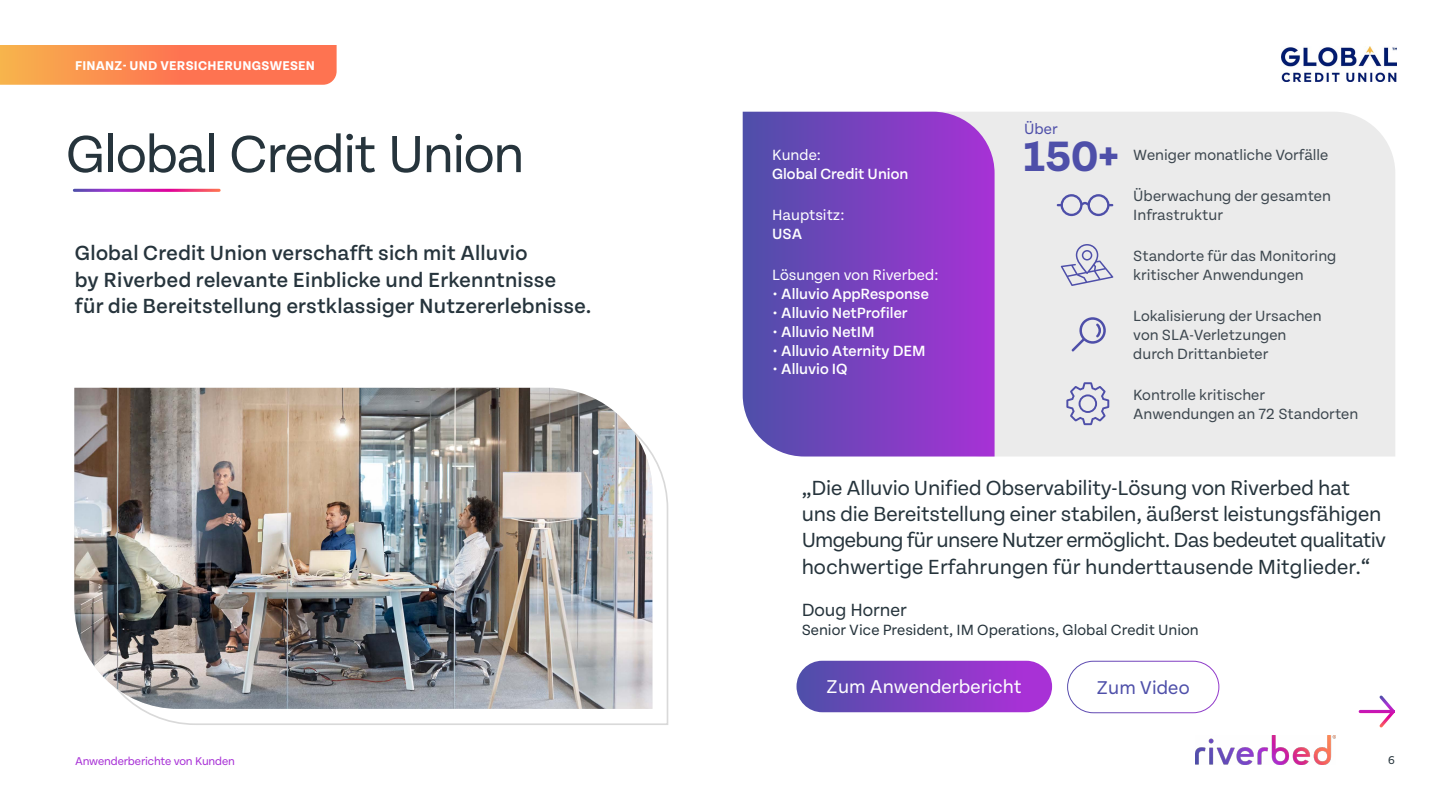
<style>
.page{position:relative;width:1440px;height:810px;background:#fff}
.page>*{position:absolute;margin:0;border:0;box-sizing:border-box;transform-origin:0 0}
.t1{font:55.57px "Tenon";letter-spacing:-.025em;color:#26343c}
.t2{font:700 45.22px "Tenon";color:#4e4fa9}
.t3{font:21.75px/26.5px "Tenon";letter-spacing:-.01em;color:#26343c}
.t4{font:500 21.75px/26.1px "Tenon";letter-spacing:.01em;color:#26343c}
.t5{font:19.73px "Tenon";color:#fff}
.t6{font:19.73px "Tenon";color:#4e4fa9}
.t7{font:18.83px "Tenon";color:#26343c}
.t8{font:15.75px/18.9px "Tenon";color:#3d474f}
.t9{font:500 15.75px "Tenon";color:#fff}
.t10{font:15.75px "Tenon";color:#26343c}
.t11{font:15.75px "Tenon";color:#fff}
.t12{font:15.75px "Tenon";color:#4e4fa9}
.t13{font:700 13.5px "Tenon";letter-spacing:.02em;color:#fff}
.t14{font:12px "Tenon";letter-spacing:-.01em;color:#a831d6}
.t15{font:12px "Tenon";color:#26343c}
</style>
<div class="page">
<svg style="left:1358px;top:695px;width:37px;height:33px"></svg>
<svg style="left:0;top:45px;width:337px;height:40px;background:#fc8551"></svg>
<div style="left:995px;top:112px;width:400px;height:345px;background:#ebebeb"></div>
<svg style="left:743px;top:112px;width:252px;height:345px;background:#7a45bf"></svg>
<svg style="left:140px;top:453px;width:529px;height:272px"></svg>
<img style="left:74px;top:388px;width:578px;height:321px">
<img style="left:1196px;top:736px;width:140px;height:29px">
<img style="left:1281px;top:46px;width:115px;height:35px">
<svg style="left:1057px;top:194px;width:56px;height:22px"></svg>
<svg style="left:1061px;top:244px;width:52px;height:42px;background:#cdcdde"></svg>
<svg style="left:1072px;top:317px;width:35px;height:34px"></svg>
<svg style="left:1066px;top:382px;width:43px;height:43px;background:#c8c8dc"></svg>
<div style="left:796px;top:661px;width:256px;height:51px;background:linear-gradient(to right,#5151aa,#af2dda);border-radius:26px"></div>
<div style="left:1067px;top:661px;width:152px;height:52px;border:1px solid #fff;border-radius:26px"></div>
<p class="t13" style="left:75px;top:58px;width:242px">FINANZ- UND VERSICHERUNGSWESEN</p>
<h1 class="t1" style="left:66px;top:125px;width:460px">Global Credit Union</h1>
<p class="t4" style="left:75px;top:241px;width:518px">Global Credit Union verschafft sich mit Alluvio<br>by Riverbed relevante Einblicke und Erkenntnisse<br>für die Bereitstellung erstklassiger Nutzererlebnisse.</p>
<p class="t11" style="left:772px;top:147px;width:50px">Kunde:</p>
<p class="t9" style="left:772px;top:166px;width:138px">Global Credit Union</p>
<p class="t11" style="left:772px;top:207px;width:74px">Hauptsitz:</p>
<p class="t9" style="left:772px;top:226px;width:32px">USA</p>
<p class="t11" style="left:772px;top:267px;width:168px">Lösungen von Riverbed:</p>
<p class="t9" style="left:772px;top:285px;width:158px">• Alluvio AppResponse</p>
<p class="t9" style="left:772px;top:304px;width:137px">• Alluvio NetProfiler</p>
<p class="t9" style="left:772px;top:323px;width:104px">• Alluvio NetIM</p>
<p class="t9" style="left:772px;top:342px;width:155px">• Alluvio Aternity DEM</p>
<p class="t9" style="left:772px;top:361px;width:77px">• Alluvio IQ</p>
<p class="t12" style="left:1024px;top:121px;width:35px">Über</p>
<h2 class="t2" style="left:1024px;top:132px;width:96px">150+</h2>
<p class="t8" style="left:1133px;top:146px;width:197px">Weniger monatliche Vorfälle</p>
<p class="t8" style="left:1133px;top:187px;width:199px">Überwachung der gesamten<br>Infrastruktur</p>
<p class="t8" style="left:1133px;top:247px;width:205px">Standorte für das Monitoring kritischer Anwendungen</p>
<p class="t8" style="left:1133px;top:307px;width:190px">Lokalisierung der Ursachen von SLA-Verletzungen durch Drittanbieter</p>
<p class="t8" style="left:1133px;top:385px;width:227px">Kontrolle kritischer<br>Anwendungen an 72 Standorten</p>
<p class="t3" style="left:802px;top:475px;width:586px">„Die Alluvio Unified Observability-Lösung von Riverbed hat uns die Bereitstellung einer stabilen, äußerst leistungsfähigen Umgebung für unsere Nutzer ermöglicht. Das bedeutet qualitativ hochwertige Erfahrungen für hunderttausende Mitglieder.“</p>
<p class="t7" style="left:802px;top:600px;width:107px">Doug Horner</p>
<p class="t10" style="left:802px;top:621px;width:399px">Senior Vice President, IM Operations, Global Credit Union</p>
<p class="t5" style="left:826px;top:677px;width:197px">Zum Anwenderbericht</p>
<p class="t6" style="left:1096px;top:677px;width:95px">Zum Video</p>
<p class="t14" style="left:75px;top:755px;width:162px">Anwenderberichte von Kunden</p>
<p class="t15" style="left:1388px;top:754px;width:8px">6</p>
</div>
